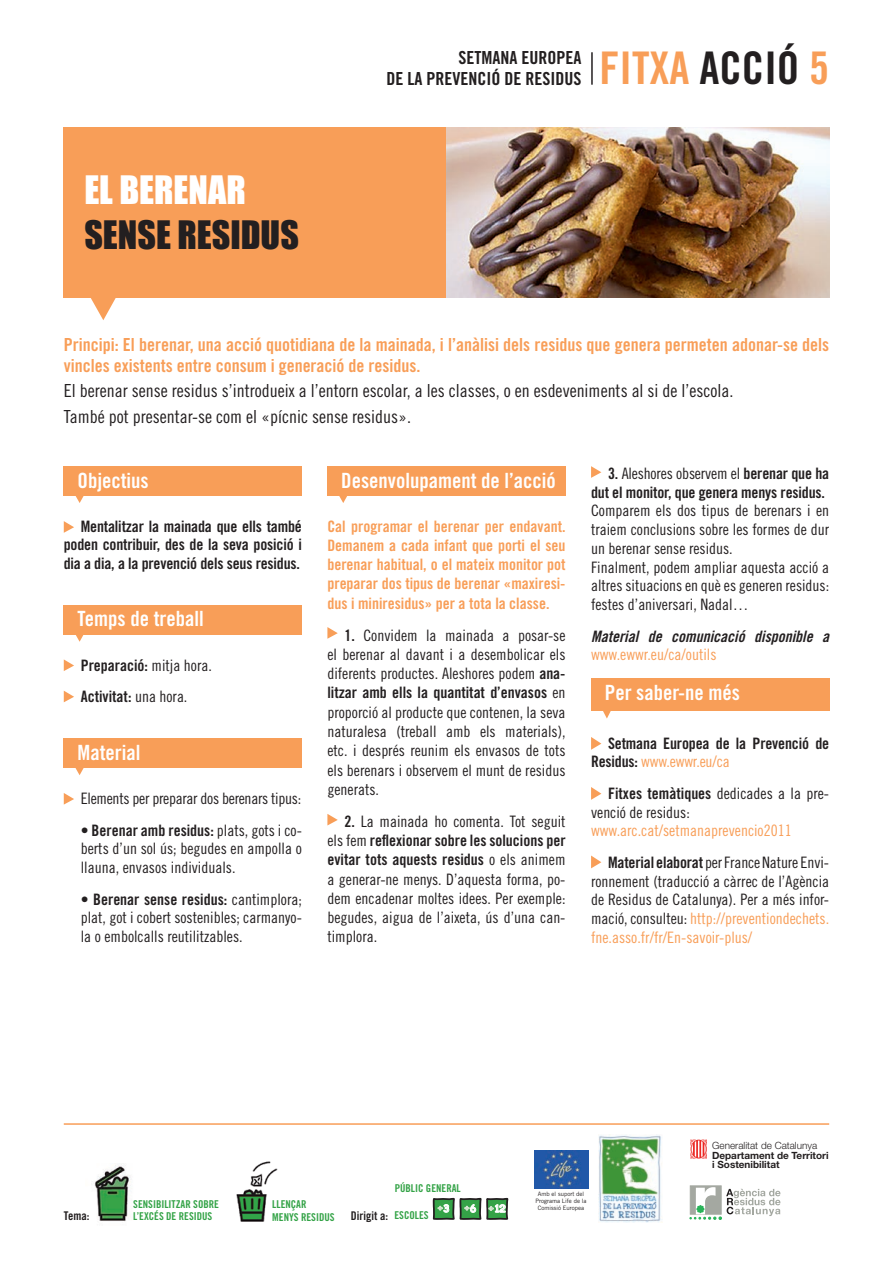
<style>
.page{position:relative;width:893px;height:1263px;background:#fff}
.page>*{position:absolute;margin:0;border:0;box-sizing:border-box;transform-origin:0 0}
.t1{font:45px "Trade Gothic Bold Cond Twenty";color:#f89e58}
.t2{font:36px "Impact";color:#231f20}
.t3{font:36px "Impact";color:#fff}
.t4{font:21px "Trade Gothic Bold Cond Twenty";color:#fff}
.t5{font:18px/21px "Trade Gothic Bold Cond Twenty";color:#f89e58}
.t6{font:18px "Trade Gothic Cond Eighteen";color:#231f20}
.t7{font:18px "Trade Gothic Bold Cond Twenty";color:#231f20}
.t8{font:15.75px/19.2px "Trade Gothic Cond Eighteen";color:#231f20;text-align:justify}
.t9{font:15.75px/18.8px "Trade Gothic Bold Cond Twenty";letter-spacing:-.01em;color:#231f20;text-align:justify}
.t10{font:15.75px/19.2px "Trade Gothic Bold Cond Twenty";color:#f89e58;text-align:justify}
.t11{font:15.75px/18.8px "Trade Gothic Bold Cond Twenty Obl";color:#231f20}
.t12{font:15.75px "Trade Gothic Cond Eighteen";letter-spacing:-.02em;color:#231f20}
.t13{font:15.75px "Trade Gothic Cond Eighteen";color:#f89e58}
.t14{font:12px "Trade Gothic Bold Cond Twenty";color:#231f20}
.t15{font:10.8px "Trade Gothic Bold Cond Twenty";color:#34a347}
.t16{font:700 10.05px "Comic Sans MS";color:#d5e5d1}
.t17{font:700 9.9px "Helvetica Neue";color:#231f20}
.t18{font:300 9.9px "Helvetica Neue";color:#231f20}
.t19{font:6px/6.8px "Trade Gothic";color:#231f20;text-align:center}
.s1{color:#231f20}
.s2{font-family:"Trade Gothic Cond Eighteen"}
.s3{font-family:"Trade Gothic Bold Cond Twenty"}
.s4{font-family:"Trade Gothic Cond Eighteen";color:#f89e58}
.s5{color:#f89e58}
.s6{color:#fff}
.s7{font-family:"Helvetica Rounded";font-size:10.8px;color:#fff}
</style>
<div class="page">
<hr style="left:591px;top:52px;width:2px;height:33px;background:#231f20">
<div style="left:64px;top:128px;width:765px;height:170px;background:#f89e58"></div>
<div style="left:64px;top:466px;width:238px;height:30px;background:#f89e58"></div>
<svg style="left:75px;top:496px;width:9px;height:7px"></svg>
<svg style="left:64px;top:521px;width:10px;height:12px"></svg>
<div style="left:64px;top:605px;width:238px;height:29px;background:#f89e58"></div>
<svg style="left:73px;top:634px;width:13px;height:8px"></svg>
<svg style="left:64px;top:659px;width:10px;height:12px"></svg>
<svg style="left:64px;top:691px;width:10px;height:11px"></svg>
<div style="left:64px;top:738px;width:238px;height:30px;background:#f89e58"></div>
<svg style="left:75px;top:768px;width:9px;height:7px"></svg>
<svg style="left:64px;top:793px;width:10px;height:12px"></svg>
<img style="left:446px;top:128px;width:383px;height:170px">
<svg style="left:91px;top:298px;width:25px;height:22px"></svg>
<svg style="left:327px;top:627px;width:11px;height:12px"></svg>
<svg style="left:327px;top:814px;width:11px;height:11px"></svg>
<img style="left:236px;top:1161px;width:42px;height:61px">
<img style="left:94px;top:1163px;width:37px;height:58px">
<div style="left:327px;top:466px;width:238px;height:30px;background:#f89e58"></div>
<svg style="left:339px;top:496px;width:8px;height:7px"></svg>
<svg style="left:591px;top:737px;width:10px;height:13px"></svg>
<svg style="left:591px;top:855px;width:10px;height:13px"></svg>
<svg style="left:591px;top:787px;width:10px;height:13px"></svg>
<div style="left:591px;top:678px;width:238px;height:33px;background:#f89e58"></div>
<svg style="left:603px;top:711px;width:8px;height:7px"></svg>
<svg style="left:591px;top:466px;width:10px;height:12px"></svg>
<svg style="left:432px;top:1197px;width:77px;height:23px"></svg>
<hr style="left:64px;top:1123px;width:765px;height:2px;background:#f89e58">
<svg style="left:690px;top:1139px;width:17px;height:20px"></svg>
<div style="left:690px;top:1186px;width:31px;height:28px;background:#a4a8a1"></div>
<svg style="left:690px;top:1187px;width:90px;height:32px"></svg>
<img style="left:599px;top:1135px;width:63px;height:87px">
<img style="left:535px;top:1150px;width:53px;height:39px">
<p class="t3" style="left:84px;top:168px;width:163px">EL BERENAR</p>
<p class="t2" style="left:84px;top:213px;width:216px">SENSE RESIDUS</p>
<p class="t7" style="left:459px;top:47px;width:124px">SETMANA EUROPEA</p>
<p class="t7" style="left:387px;top:68px;width:196px">DE LA PREVENCIÓ DE RESIDUS</p>
<p class="t1" style="left:600px;top:41px;width:231px">FITXA <span class="s1">ACCIÓ</span> 5</p>
<p class="t5" style="left:64px;top:334px;width:767px">Principi: El berenar, una acció quotidiana de la mainada, i l’anàlisi dels residus que genera permeten adonar-se dels vincles existents entre consum i generació de residus.</p>
<p class="t6" style="left:64px;top:380px;width:671px">El berenar sense residus s’introdueix a l’entorn escolar, a les classes, o en esdeveniments al si de l’escola.</p>
<p class="t6" style="left:64px;top:406px;width:349px">També pot presentar-se com el «pícnic sense residus».</p>
<p class="t4" style="left:78px;top:468px;width:73px">Objectius</p>
<p class="t9" style="left:64px;top:516px;width:240px;text-indent:17px">Mentalitzar la mainada que ells també poden contribuir, des de la seva posició i dia a dia, a la prevenció dels seus residus.</p>
<p class="t4" style="left:78px;top:606px;width:128px">Temps de treball</p>
<p class="t9" style="left:81px;top:655px;width:133px">Preparació: <span class="s2">mitja hora.</span></p>
<p class="t9" style="left:81px;top:687px;width:108px">Activitat: <span class="s2">una hora.</span></p>
<p class="t4" style="left:78px;top:740px;width:64px">Material</p>
<p class="t12" style="left:81px;top:789px;width:222px">Elements per preparar dos berenars tipus:</p>
<p class="t8" style="left:81px;top:820px;width:223px;line-height:18.8px"><span class="s3">• Berenar amb residus:</span> plats, gots i co&shy;berts d’un sol ús; begudes en ampolla o llauna, envasos individuals.</p>
<p class="t8" style="left:81px;top:889px;width:223px;line-height:18.8px"><span class="s3">• Berenar sense residus:</span> cantimplora; plat, got i cobert sostenibles; carmanyo&shy;la o embolcalls reutilitzables.</p>
<p class="t4" style="left:341px;top:468px;width:216px">Desenvolupament de l’acció</p>
<p class="t10" style="left:327px;top:516px;width:240px">Cal programar el berenar per endavant.<br>Demanem a cada infant que porti el seu berenar habitual, o el mateix monitor pot preparar dos tipus de berenar «maxiresi&shy;dus i miniresidus» per a tota la classe.</p>
<p class="t8" style="left:327px;top:625px;width:240px;text-indent:17px"><span class="s3">1.</span> Convidem la mainada a posar-se el berenar al davant i a desembolicar els diferents productes. Aleshores podem <span class="s3">ana&shy;litzar amb ells la quantitat d’envasos</span> en proporció al producte que contenen, la seva naturalesa (treball amb els materials), etc. i després reunim els envasos de tots els berenars i observem el munt de residus generats.</p>
<p class="t8" style="left:327px;top:811px;width:240px;text-indent:17px"><span class="s3">2.</span> La mainada ho comenta. Tot seguit els fem <span class="s3">reflexionar sobre les solucions per evitar tots aquests residus</span> o els animem a generar-ne menys. D’aquesta forma, po&shy;dem encadenar moltes idees. Per exemple: begudes, aigua de l’aixeta, ús d’una can&shy;timplora.</p>
<p class="t9" style="left:591px;top:464px;width:240px;text-align:right">3. <span class="s2">Aleshores observem el</span> berenar que ha dut el monitor, que genera menys residus.</p>
<p class="t8" style="left:591px;top:501px;width:240px;line-height:18.8px">Comparem els dos tipus de berenars i en traiem conclusions sobre les formes de dur un berenar sense residus.</p>
<p class="t8" style="left:591px;top:557px;width:240px;line-height:18.8px">Finalment, podem ampliar aquesta acció a altres situacions en què es generen residus: festes d’aniversari, Nadal…</p>
<p class="t11" style="left:591px;top:626px;width:240px">Material de comunicació disponible a <span class="s4">www.ewwr.eu/ca/outils</span></p>
<p class="t4" style="left:605px;top:680px;width:137px">Per saber-ne més</p>
<p class="t9" style="left:591px;top:734px;width:240px;text-indent:17px">Setmana Europea de la Prevenció de<br>Residus: <span class="s4">www.ewwr.eu/ca</span></p>
<p class="t8" style="left:591px;top:784px;width:240px;line-height:18.8px;text-indent:17px"><span class="s3">Fitxes temàtiques</span> dedicades a la pre&shy;venció de residus:</p>
<p class="t13" style="left:591px;top:821px;width:202px">www.arc.cat/setmanaprevencio2011</p>
<p class="t8" style="left:591px;top:853px;width:240px;line-height:18.8px;text-indent:17px"><span class="s3">Material elaborat</span> per France Nature Envi&shy;ronnement (traducció a càrrec de l’Agència de Residus de Catalunya). Per a més infor&shy;mació, consulteu: <span class="s5">http://preventiondechets. fne.asso.fr/fr/En-savoir-plus/</span></p>
<p class="t18" style="left:712px;top:1139px;width:107px">Generalitat de Catalunya</p>
<p class="t17" style="left:712px;top:1149px;width:118px">Departament de Territori</p>
<p class="t17" style="left:712px;top:1159px;width:69px">i Sostenibilitat</p>
<p class="t15" style="left:395px;top:1181px;width:67px">PÚBLIC GENERAL</p>
<p class="t15" style="left:133px;top:1197px;width:87px">SENSIBILITZAR SOBRE</p>
<p class="t15" style="left:272px;top:1198px;width:36px">LLENÇAR</p>
<p class="t15" style="left:272px;top:1210px;width:64px">MENYS RESIDUS</p>
<p class="t14" style="left:64px;top:1209px;width:27px">Tema:</p>
<p class="t15" style="left:133px;top:1210px;width:81px">L’EXCÉS DE RESIDUS</p>
<p class="t14" style="left:351px;top:1209px;width:39px">Dirigit a:</p>
<p class="t15" style="left:394px;top:1209px;width:36px">ESCOLES</p>
<p class="t16" style="left:437px;top:1200px;width:14px">+<span class="s6">3</span></p>
<p class="t16" style="left:464px;top:1200px;width:14px">+<span class="s6">6</span></p>
<p class="t16" style="left:488px;top:1200px;width:19px">+<span class="s6">1</span><span class="s7">2</span></p>
<p class="t19" style="left:535px;top:1191px;width:53px">Amb el suport del<br>Programa Life de la<br>Comissió Europea</p>
</div>
